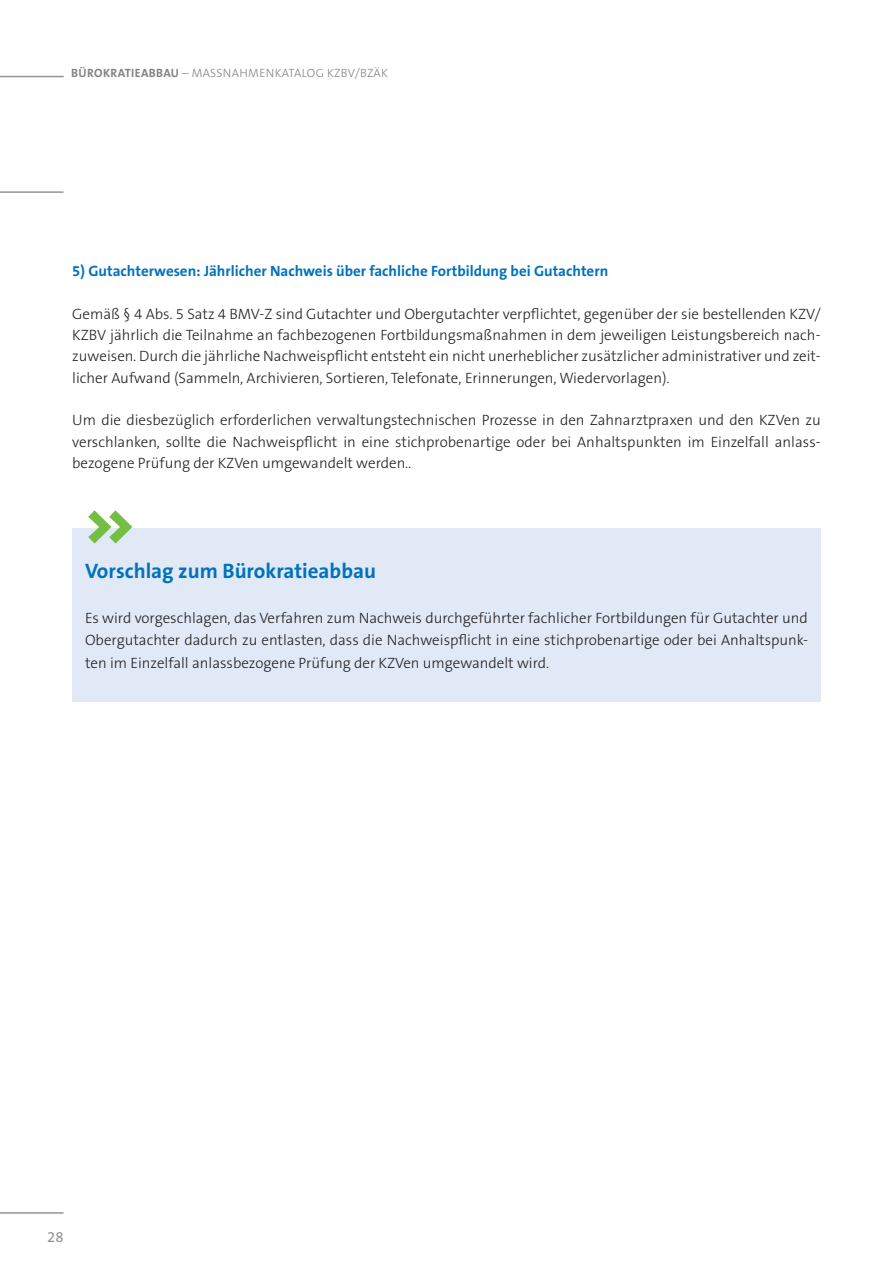
<style>
.page{position:relative;width:893px;height:1263px;background:#fff}
.page>*{position:absolute;margin:0;border:0;box-sizing:border-box;transform-origin:0 0}
.t1{font:700 21px "The Sans B Plus W7";color:#0072bc}
.t2{font:300 15px/21.3px "The Sans B Plus W3";color:#231f20;text-align:justify}
.t3{font:700 15px "The Sans B Plus W7";color:#0072bc}
.t4{font:15px "The Sans B Plus W5 Plain";color:#939598}
.t5{font:300 12px "The Sans B Plus W3";letter-spacing:.025em;color:#808285}
.s1{font-family:"The Sans B Plus W7";font-weight:700}
</style>
<div class="page">
<hr style="left:0;top:1212px;width:63px;height:2px;background:#939598">
<hr style="left:0;top:191px;width:63px;height:2px;background:#939598">
<hr style="left:0;top:76px;width:63px;height:1px;background:#939598">
<div style="left:72px;top:528px;width:749px;height:174px;background:#e1e9f6"></div>
<svg style="left:88px;top:510px;width:44px;height:33px"></svg>
<p class="t5" style="left:71px;top:65px;width:318px"><span class="s1">BÜROKRATIEABBAU</span> – MASSNAHMENKATALOG KZBV/BZÄK</p>
<p class="t3" style="left:72px;top:262px;width:537px">5) Gutachterwesen: Jährlicher Nachweis über fachliche Fortbildung bei Gutachtern</p>
<p class="t2" style="left:72px;top:303px;width:750px">Gemäß § 4 Abs. 5 Satz 4 BMV-Z sind Gutachter und Obergutachter verpflichtet, gegenüber der sie bestellenden KZV/ KZBV jährlich die Teilnahme an fachbezogenen Fortbildungsmaßnahmen in dem jeweiligen Leistungsbereich nach&shy;zuweisen. Durch die jährliche Nachweispflicht entsteht ein nicht unerheblicher zusätzlicher administrativer und zeit&shy;licher Aufwand (Sammeln, Archivieren, Sortieren, Telefonate, Erinnerungen, Wiedervorlagen).</p>
<p class="t2" style="left:72px;top:410px;width:750px">Um die diesbezüglich erforderlichen verwaltungstechnischen Prozesse in den Zahnarztpraxen und den KZVen zu verschlanken, sollte die Nachweispflicht in eine stichprobenartige oder bei Anhaltspunkten im Einzelfall anlass&shy;bezogene Prüfung der KZVen umgewandelt werden..</p>
<h1 class="t1" style="left:85px;top:557px;width:293px">Vorschlag zum Bürokratieabbau</h1>
<p class="t2" style="left:85px;top:606px;width:724px;line-height:22.5px">Es wird vorgeschlagen, das Verfahren zum Nachweis durchgeführter fachlicher Fortbildungen für Gutachter und Obergutachter dadurch zu entlasten, dass die Nachweispflicht in eine stichprobenartige oder bei Anhaltspunk&shy;ten im Einzelfall anlassbezogene Prüfung der KZVen umgewandelt wird.</p>
<p class="t4" style="left:47px;top:1227px;width:18px">28</p>
</div>
